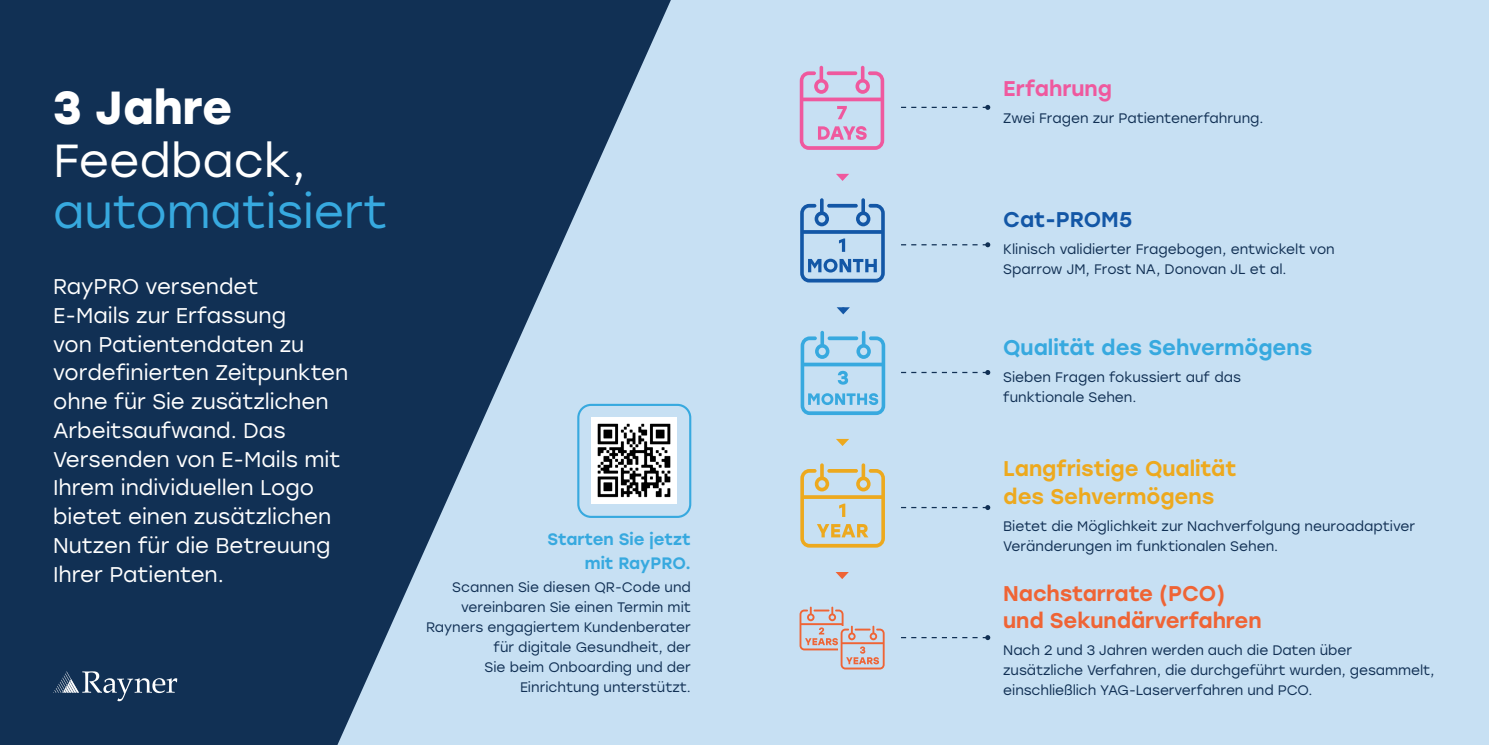
<style>
.page{position:relative;width:1489px;height:745px;background:#fff}
.page>*{position:absolute;margin:0;border:0;box-sizing:border-box;transform-origin:0 0}
.t1{font:46.25px/51.9px "Stolzl";color:#37a9df}
.t2{font:21.25px/28.8px "Stolzl";color:#fff}
.t3{font:500 21.25px/27.5px "Stolzl";letter-spacing:-.005em;color:#ef6435}
.t4{font:500 21.25px/27.5px "Stolzl";color:#eda91e}
.t5{font:500 21.25px "Stolzl";color:#37a9df}
.t6{font:500 21.25px "Stolzl";color:#ef599e}
.t7{font:500 21.25px "Stolzl";color:#1357a6}
.t8{font:500 16.5px "Stolzl";color:#37a9df}
.t9{font:13.75px/20px "Stolzl";color:#113054}
.s1{font-weight:700;color:#fff}
.s2{color:#fff}
</style>
<div class="page">
<div style="left:671px;top:0;width:817px;height:744px;background:#c7e0f3"></div>
<svg style="left:0;top:0;width:671px;height:744px;background:#395777"></svg>
<svg style="left:53px;top:671px;width:124px;height:29px;background:#3d5673"></svg>
<svg style="left:799px;top:66px;width:85px;height:84px;background:#d2b8da"></svg>
<svg style="left:800px;top:198px;width:84px;height:84px;background:#90b6db"></svg>
<svg style="left:800px;top:330px;width:85px;height:85px;background:#9bcfec"></svg>
<svg style="left:800px;top:463px;width:84px;height:84px;background:#d1d0b7"></svg>
<svg style="left:799px;top:606px;width:85px;height:63px;background:#cfc6cb"></svg>
<svg style="left:835px;top:174px;width:14px;height:7px"></svg>
<svg style="left:836px;top:307px;width:13px;height:7px"></svg>
<svg style="left:835px;top:438px;width:14px;height:8px"></svg>
<svg style="left:835px;top:571px;width:13px;height:7px"></svg>
<svg style="left:901px;top:105px;width:89px;height:5px"></svg>
<svg style="left:901px;top:242px;width:89px;height:5px"></svg>
<svg style="left:901px;top:370px;width:89px;height:5px"></svg>
<svg style="left:901px;top:504px;width:89px;height:5px"></svg>
<svg style="left:901px;top:634px;width:89px;height:5px"></svg>
<img style="left:592px;top:417px;width:84px;height:86px">
<div style="left:577px;top:403px;width:114px;height:114px;border:2px solid #37a9df;border-radius:13px"></div>
<p class="t1" style="left:53px;top:79px;width:336px"><span class="s1">3 Jahre<br></span><span class="s2">Feedback, </span>automatisiert</p>
<p class="t2" style="left:53px;top:271px;width:297px">RayPRO versendet<br>E-Mails zur Erfassung<br>von Patientendaten zu vordefinierten Zeitpunkten</p>
<p class="t2" style="left:53px;top:386px;width:289px">ohne für Sie zusätzlichen<br>Arbeitsaufwand. Das<br>Versenden von E-Mails mit<br>Ihrem individuellen Logo bietet einen zusätzlichen<br>Nutzen für die Betreuung<br>Ihrer Patienten.</p>
<p class="t8" style="left:547px;top:527px;width:145px">Starten Sie jetzt</p>
<p class="t8" style="left:585px;top:551px;width:107px">mit RayPRO.</p>
<p class="t9" style="left:426px;top:576px;width:266px;text-align:right">Scannen Sie diesen QR-Code und vereinbaren Sie einen Termin mit<br>Rayners engagiertem Kundenberater für digitale Gesundheit, der<br>Sie beim Onboarding und der<br>Einrichtung unterstützt.</p>
<p class="t6" style="left:1003px;top:73px;width:110px">Erfahrung</p>
<p class="t9" style="left:1003px;top:107px;width:262px">Zwei Fragen zur Patientenerfahrung.</p>
<p class="t7" style="left:1003px;top:204px;width:130px">Cat-PROM5</p>
<p class="t9" style="left:1003px;top:239px;width:333px">Klinisch validierter Fragebogen, entwickelt von<br>Sparrow JM, Frost NA, Donovan JL et al.</p>
<p class="t5" style="left:1003px;top:332px;width:310px">Qualität des Sehvermögens</p>
<p class="t9" style="left:1003px;top:366px;width:239px">Sieben Fragen fokussiert auf das funktionale Sehen.</p>
<p class="t4" style="left:1003px;top:453px;width:235px">Langfristige Qualität des Sehvermögens</p>
<p class="t9" style="left:1003px;top:515px;width:413px">Bietet die Möglichkeit zur Nachverfolgung neuroadaptiver<br>Veränderungen im funktionalen Sehen.</p>
<p class="t3" style="left:1003px;top:578px;width:260px">Nachstarrate (PCO) und Sekundärverfahren</p>
<p class="t9" style="left:1003px;top:639px;width:432px">Nach 2 und 3 Jahren werden auch die Daten über zusätzliche Verfahren, die durchgeführt wurden, gesammelt, einschließlich YAG-Laserverfahren und PCO.</p>
</div>
